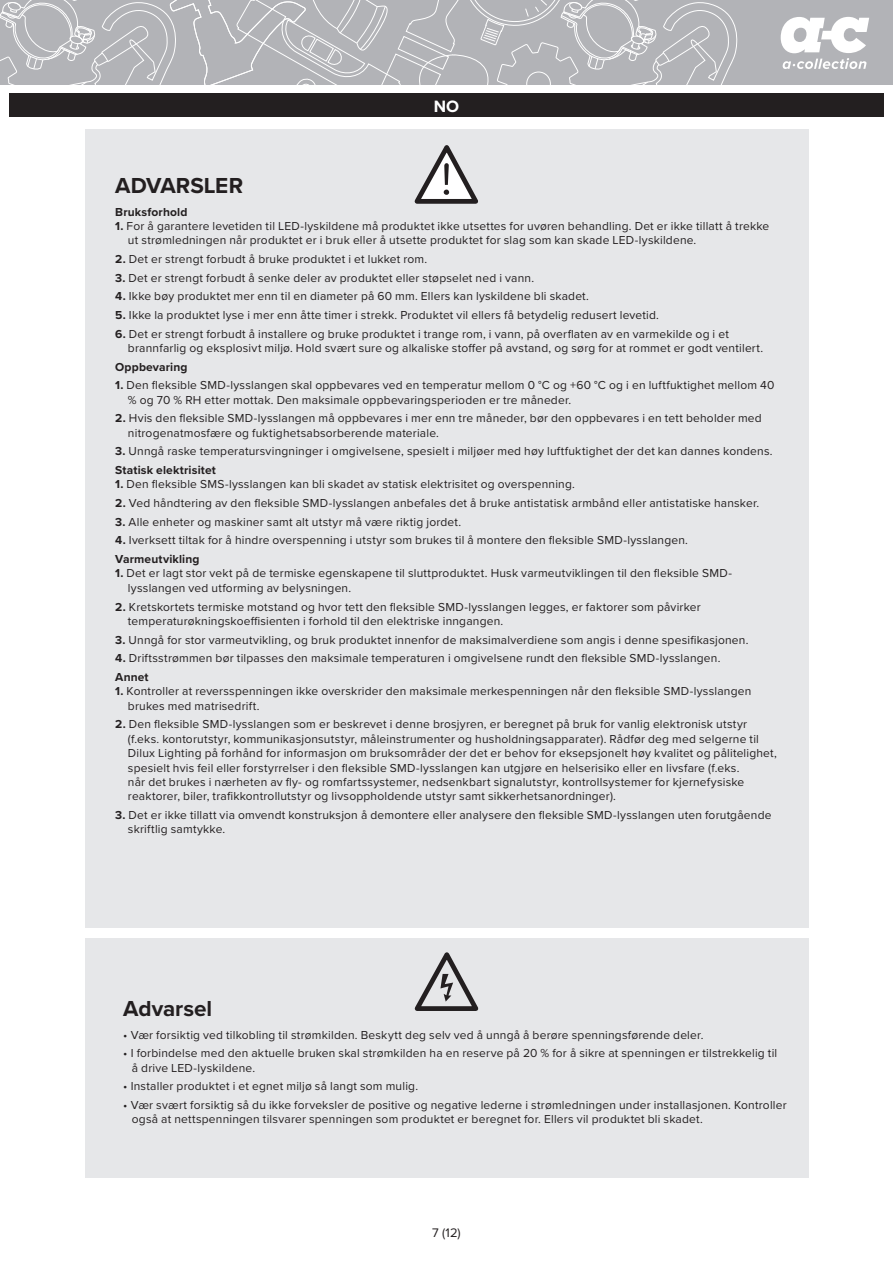
<style>
.page{position:relative;width:893px;height:1263px;background:#fff}
.page>*{position:absolute;margin:0;border:0;box-sizing:border-box;transform-origin:0 0}
.t1{font:700 22.5px "Proxima Nova";color:#231f20}
.t2{font:700 17.1px "Proxima Nova";color:#fff}
.t3{font:12.9px "Proxima Nova";color:#231f20}
.t4{font:12px/14.4px "Proxima Nova";letter-spacing:.015em;color:#231f20}
.t5{font:700 12px "Proxima Nova";letter-spacing:.015em;color:#231f20}
.s1{font-weight:700}
</style>
<div class="page">
<div style="left:0;top:0;width:893px;height:85px;background:#b2b3b7"></div>
<svg style="left:0;top:0;width:738px;height:85px"></svg>
<svg style="left:781px;top:17px;width:88px;height:52px"></svg>
<div style="left:9px;top:93px;width:875px;height:24px;background:#231f20"></div>
<div style="left:85px;top:130px;width:723px;height:798px;background:#e6e7e9"></div>
<div style="left:85px;top:939px;width:723px;height:239px;background:#e6e7e9"></div>
<svg style="left:415px;top:952px;width:63px;height:59px"></svg>
<svg style="left:415px;top:145px;width:63px;height:59px"></svg>
<h2 class="t2" style="left:434px;top:93px;width:27px">NO</h2>
<h1 class="t1" style="left:115px;top:168px;width:129px">ADVARSLER</h1>
<p class="t5" style="left:115px;top:203px;width:74px">Bruksforhold</p>
<p class="t4" style="left:128px;top:218px;width:643px;text-indent:-13px"><span class="s1">1.</span> For å garantere levetiden til LED-lyskildene må produktet ikke utsettes for uvøren behandling. Det er ikke tillatt å trekke ut strømledningen når produktet er i bruk eller å utsette produktet for slag som kan skade LED-lyskildene.</p>
<p class="t4" style="left:115px;top:251px;width:314px"><span class="s1">2.</span> Det er strengt forbudt å bruke produktet i et lukket rom.</p>
<p class="t4" style="left:115px;top:270px;width:420px"><span class="s1">3.</span> Det er strengt forbudt å senke deler av produktet eller støpselet ned i vann.</p>
<p class="t4" style="left:115px;top:289px;width:475px"><span class="s1">4.</span> Ikke bøy produktet mer enn til en diameter på 60 mm. Ellers kan lyskildene bli skadet.</p>
<p class="t4" style="left:115px;top:307px;width:545px"><span class="s1">5.</span> Ikke la produktet lyse i mer enn åtte timer i strekk. Produktet vil ellers få betydelig redusert levetid.</p>
<p class="t4" style="left:128px;top:326px;width:637px;text-indent:-13px"><span class="s1">6.</span> Det er strengt forbudt å installere og bruke produktet i trange rom, i vann, på overflaten av en varmekilde og i et brannfarlig og eksplosivt miljø. Hold svært sure og alkaliske stoffer på avstand, og sørg for at rommet er godt ventilert.</p>
<p class="t5" style="left:115px;top:358px;width:74px">Oppbevaring</p>
<p class="t4" style="left:128px;top:378px;width:648px;text-indent:-13px"><span class="s1">1.</span> Den fleksible SMD-lysslangen skal oppbevares ved en temperatur mellom 0 °C og +60 °C og i en luftfuktighet mellom 40 % og 70 % RH etter mottak. Den maksimale oppbevaringsperioden er tre måneder.</p>
<p class="t4" style="left:128px;top:411px;width:635px;text-indent:-13px"><span class="s1">2.</span> Hvis den fleksible SMD-lysslangen må oppbevares i mer enn tre måneder, bør den oppbevares i en tett beholder med nitrogenatmosfære og fuktighetsabsorberende materiale.</p>
<p class="t4" style="left:115px;top:442px;width:659px;line-height:18.6px"><span class="s1">3.</span> Unngå raske temperatursvingninger i omgivelsene, spesielt i miljøer med høy luftfuktighet der det kan dannes kondens.<br><span class="s1">Statisk elektrisitet</span></p>
<p class="t4" style="left:115px;top:477px;width:461px"><span class="s1">1.</span> Den fleksible SMS-lysslangen kan bli skadet av statisk elektrisitet og overspenning.</p>
<p class="t4" style="left:115px;top:495px;width:646px"><span class="s1">2.</span> Ved håndtering av den fleksible SMD-lysslangen anbefales det å bruke antistatisk armbånd eller antistatiske hansker.</p>
<p class="t4" style="left:115px;top:514px;width:347px"><span class="s1">3.</span> Alle enheter og maskiner samt alt utstyr må være riktig jordet.</p>
<p class="t4" style="left:115px;top:531px;width:574px;line-height:18.6px"><span class="s1">4.</span> Iverksett tiltak for å hindre overspenning i utstyr som brukes til å montere den fleksible SMD-lysslangen.<br><span class="s1">Varmeutvikling</span></p>
<p class="t4" style="left:128px;top:566px;width:605px;text-indent:-13px"><span class="s1">1.</span> Det er lagt stor vekt på de termiske egenskapene til sluttproduktet. Husk varmeutviklingen til den fleksible SMD&shy;lysslangen ved utforming av belysningen.</p>
<p class="t4" style="left:128px;top:599px;width:574px;text-indent:-13px"><span class="s1">2.</span> Kretskortets termiske motstand og hvor tett den fleksible SMD-lysslangen legges, er faktorer som påvirker temperaturøkningskoeffisienten i forhold til den elektriske inngangen.</p>
<p class="t4" style="left:115px;top:632px;width:635px"><span class="s1">3.</span> Unngå for stor varmeutvikling, og bruk produktet innenfor de maksimalverdiene som angis i denne spesifikasjonen.</p>
<p class="t4" style="left:115px;top:648px;width:607px;line-height:18.6px"><span class="s1">4.</span> Driftsstrømmen bør tilpasses den maksimale temperaturen i omgivelsene rundt den fleksible SMD-lysslangen.<br><span class="s1">Annet</span></p>
<p class="t4" style="left:128px;top:683px;width:625px;text-indent:-13px"><span class="s1">1.</span> Kontroller at reversspenningen ikke overskrider den maksimale merkespenningen når den fleksible SMD-lysslangen brukes med matrisedrift.</p>
<p class="t4" style="left:128px;top:717px;width:650px;text-indent:-13px"><span class="s1">2.</span> Den fleksible SMD-lysslangen som er beskrevet i denne brosjyren, er beregnet på bruk for vanlig elektronisk utstyr (f.eks. kontorutstyr, kommunikasjonsutstyr, måleinstrumenter og husholdningsapparater). Rådfør deg med selgerne til Dilux Lighting på forhånd for informasjon om bruksområder der det er behov for eksepsjonelt høy kvalitet og pålitelighet, spesielt hvis feil eller forstyrrelser i den fleksible SMD-lysslangen kan utgjøre en helserisiko eller en livsfare (f.eks.<br>når det brukes i nærheten av fly- og romfartssystemer, nedsenkbart signalutstyr, kontrollsystemer for kjernefysiske reaktorer, biler, trafikkontrollutstyr og livsoppholdende utstyr samt sikkerhetsanordninger).</p>
<p class="t4" style="left:128px;top:807px;width:645px;text-indent:-13px"><span class="s1">3.</span> Det er ikke tillatt via omvendt konstruksjon å demontere eller analysere den fleksible SMD-lysslangen uten forutgående skriftlig samtykke.</p>
<h1 class="t1" style="left:123px;top:991px;width:90px">Advarsel</h1>
<p class="t4" style="left:123px;top:1027px;width:582px">• Vær forsiktig ved tilkobling til strømkilden. Beskytt deg selv ved å unngå å berøre spenningsførende deler.</p>
<p class="t4" style="left:132px;top:1045px;width:647px;text-indent:-9px">• I forbindelse med den aktuelle bruken skal strømkilden ha en reserve på 20 % for å sikre at spenningen er tilstrekkelig til å drive LED-lyskildene.</p>
<p class="t4" style="left:123px;top:1079px;width:296px">• Installer produktet i et egnet miljø så langt som mulig.</p>
<p class="t4" style="left:132px;top:1097px;width:656px;text-indent:-9px">• Vær svært forsiktig så du ikke forveksler de positive og negative lederne i strømledningen under installasjonen. Kontroller også at nettspenningen tilsvarer spenningen som produktet er beregnet for. Ellers vil produktet bli skadet.</p>
<p class="t3" style="left:432px;top:1223px;width:30px">7 (12)</p>
</div>
